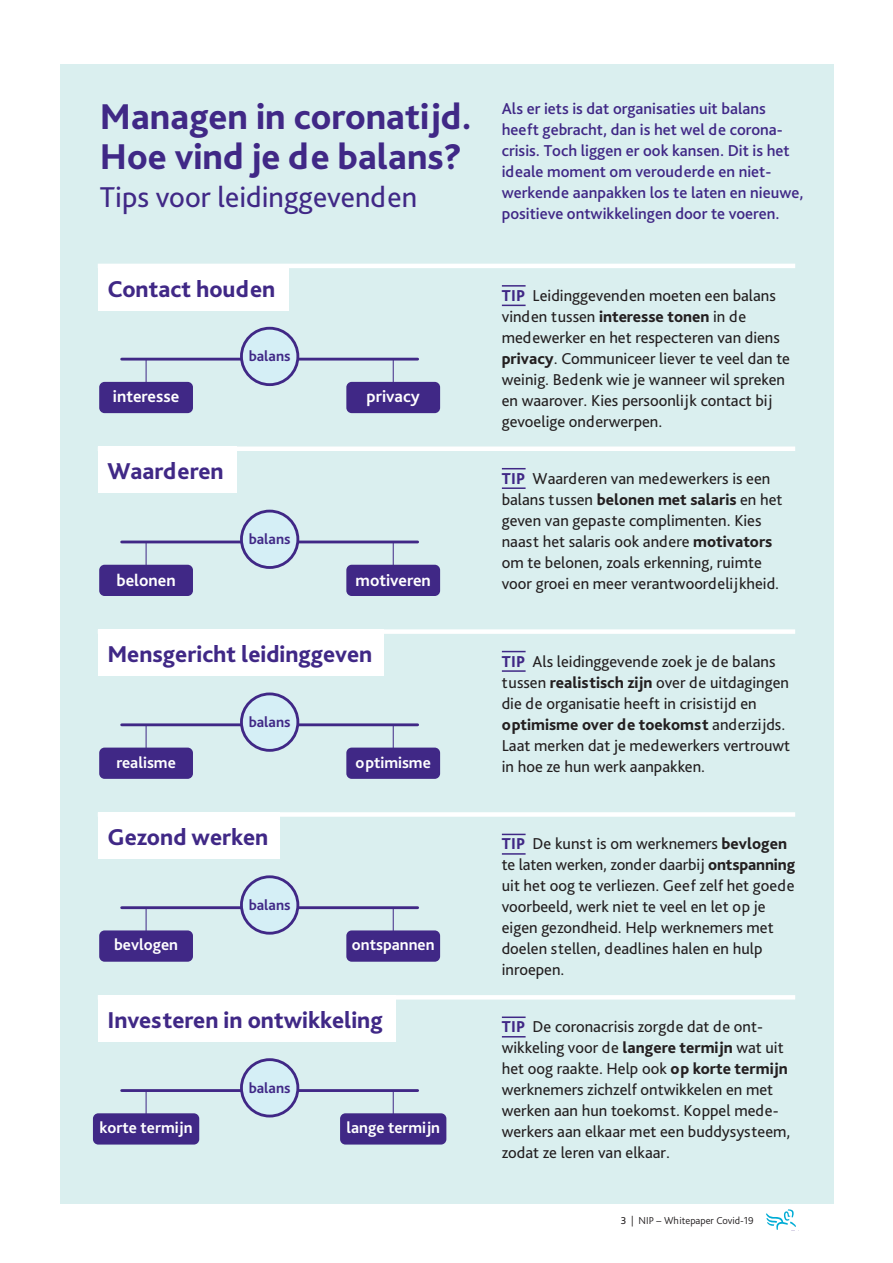
<style>
.page{position:relative;width:893px;height:1263px;background:#fff}
.page>*{position:absolute;margin:0;border:0;box-sizing:border-box;transform-origin:0 0}
.KOP{font:800 37.5px "Bliss Pro";color:#402886}
.KOP-2{font:30px "Bliss Pro";color:#402886}
.KOP-3{font:800 24px "Bliss Pro";color:#402886}
.broodtekst{font:700 17.4px "Bliss Pro";color:#fff}
.broodtekst-2{font:16.5px/21px "Bliss Pro";color:#231f20}
.inleiding{font:500 16.5px/21px "Bliss Pro";color:#402886}
.broodtekst-3{font:700 16.5px "Bliss Pro";color:#fff}
.broodtekst-4{font:700 15.15px "Bliss Pro";color:#402886}
.t1{font:300 10.5px "Bliss Pro";color:#231f20}
.s1{font-weight:800;color:#402886}
.s2{font-weight:800}
.s3{font-weight:400}
</style>
<div class="page">
<svg style="left:766px;top:1209px;width:30px;height:21px"></svg>
<div style="left:60px;top:64px;width:773px;height:1139px;background:#daefef"></div>
<div style="left:98px;top:264px;width:191px;height:46px;background:#fff"></div>
<div style="left:98px;top:446px;width:139px;height:47px;background:#fff"></div>
<div style="left:98px;top:629px;width:285px;height:47px;background:#fff"></div>
<div style="left:98px;top:812px;width:182px;height:47px;background:#fff"></div>
<div style="left:98px;top:995px;width:297px;height:47px;background:#fff"></div>
<svg style="left:502px;top:305px;width:24px;height:1px"></svg>
<hr style="left:502px;top:285px;width:24px;height:2px;background:#402886">
<hr style="left:502px;top:487px;width:24px;height:2px;background:#402886">
<svg style="left:502px;top:468px;width:24px;height:1px"></svg>
<hr style="left:502px;top:670px;width:24px;height:2px;background:#402886">
<svg style="left:502px;top:651px;width:24px;height:1px"></svg>
<hr style="left:502px;top:853px;width:24px;height:2px;background:#402886">
<svg style="left:502px;top:834px;width:24px;height:1px"></svg>
<svg style="left:502px;top:1036px;width:24px;height:1px"></svg>
<hr style="left:502px;top:1016px;width:24px;height:2px;background:#402886">
<hr style="left:98px;top:264px;width:697px;height:4px;background:#fff">
<div style="left:98px;top:446px;width:697px;height:5px;background:#fff"></div>
<div style="left:98px;top:629px;width:697px;height:5px;background:#fff"></div>
<div style="left:98px;top:812px;width:697px;height:5px;background:#fff"></div>
<hr style="left:98px;top:995px;width:697px;height:4px;background:#fff">
<div style="left:99px;top:382px;width:94px;height:31px;background:#402886;border-radius:5px"></div>
<svg style="left:146px;top:360px;width:1px;height:22px"></svg>
<div style="left:346px;top:382px;width:94px;height:31px;background:#402886;border-radius:5px"></div>
<svg style="left:393px;top:360px;width:1px;height:22px"></svg>
<hr style="left:122px;top:358px;width:296px;height:2px;background:#402886">
<div style="left:241px;top:328px;width:57px;height:57px;background:#d5eff6;border-radius:50%"></div>
<div style="left:240px;top:327px;width:59px;height:59px;border:3px solid #402886;border-radius:50%"></div>
<div style="left:99px;top:565px;width:94px;height:31px;background:#402886;border-radius:5px"></div>
<svg style="left:146px;top:543px;width:1px;height:22px"></svg>
<div style="left:346px;top:565px;width:94px;height:31px;background:#402886;border-radius:5px"></div>
<svg style="left:393px;top:543px;width:1px;height:22px"></svg>
<hr style="left:122px;top:540px;width:296px;height:3px;background:#402886">
<div style="left:241px;top:511px;width:57px;height:56px;background:#d5eff6;border-radius:50%"></div>
<div style="left:240px;top:510px;width:59px;height:59px;border:3px solid #402886;border-radius:50%"></div>
<div style="left:99px;top:748px;width:94px;height:31px;background:#402886;border-radius:5px"></div>
<svg style="left:146px;top:726px;width:1px;height:22px"></svg>
<div style="left:346px;top:748px;width:94px;height:31px;background:#402886;border-radius:5px"></div>
<svg style="left:393px;top:726px;width:1px;height:22px"></svg>
<hr style="left:122px;top:723px;width:296px;height:3px;background:#402886">
<div style="left:241px;top:694px;width:57px;height:56px;background:#d5eff6;border-radius:50%"></div>
<div style="left:240px;top:692px;width:59px;height:60px;border:3px solid #402886;border-radius:50%"></div>
<div style="left:99px;top:930px;width:94px;height:32px;background:#402886;border-radius:5px"></div>
<svg style="left:146px;top:909px;width:1px;height:22px"></svg>
<div style="left:346px;top:930px;width:94px;height:32px;background:#402886;border-radius:5px"></div>
<svg style="left:393px;top:909px;width:1px;height:22px"></svg>
<hr style="left:122px;top:906px;width:296px;height:3px;background:#402886">
<div style="left:241px;top:877px;width:57px;height:56px;background:#d5eff6;border-radius:50%"></div>
<div style="left:240px;top:875px;width:59px;height:60px;border:3px solid #402886;border-radius:50%"></div>
<div style="left:93px;top:1113px;width:106px;height:31px;background:#402886;border-radius:5px"></div>
<svg style="left:146px;top:1092px;width:1px;height:22px"></svg>
<div style="left:340px;top:1113px;width:106px;height:31px;background:#402886;border-radius:5px"></div>
<svg style="left:393px;top:1092px;width:1px;height:22px"></svg>
<hr style="left:122px;top:1089px;width:296px;height:3px;background:#402886">
<div style="left:241px;top:1060px;width:57px;height:56px;background:#d5eff6;border-radius:50%"></div>
<div style="left:240px;top:1058px;width:59px;height:59px;border:3px solid #402886;border-radius:50%"></div>
<p class="KOP" style="left:100px;top:93px;width:373px">Managen in coronatijd.</p>
<p class="KOP" style="left:100px;top:133px;width:364px">Hoe vind je de balans?</p>
<p class="KOP-2" style="left:100px;top:178px;width:319px">Tips voor leidinggevenden</p>
<p class="KOP-3" style="left:107px;top:274px;width:169px">Contact houden</p>
<p class="broodtekst-4" style="left:249px;top:347px;width:43px">balans</p>
<p class="broodtekst" style="left:113px;top:385px;width:68px">interesse</p>
<p class="broodtekst" style="left:367px;top:385px;width:55px">privacy</p>
<p class="KOP-3" style="left:107px;top:457px;width:118px">Waarderen</p>
<p class="broodtekst-4" style="left:249px;top:530px;width:43px">balans</p>
<p class="broodtekst" style="left:116px;top:569px;width:61px">belonen</p>
<p class="broodtekst" style="left:356px;top:569px;width:77px">motiveren</p>
<p class="KOP-3" style="left:107px;top:639px;width:266px">Mensgericht leidinggeven</p>
<p class="broodtekst-4" style="left:249px;top:712px;width:43px">balans</p>
<p class="broodtekst-3" style="left:116px;top:752px;width:61px">realisme</p>
<p class="broodtekst-3" style="left:356px;top:752px;width:77px">optimisme</p>
<p class="KOP-3" style="left:107px;top:822px;width:162px">Gezond werken</p>
<p class="broodtekst-4" style="left:249px;top:895px;width:43px">balans</p>
<p class="broodtekst-3" style="left:114px;top:935px;width:65px">bevlogen</p>
<p class="broodtekst-3" style="left:352px;top:935px;width:84px">ontspannen</p>
<p class="KOP-3" style="left:107px;top:1005px;width:277px">Investeren in ontwikkeling</p>
<p class="broodtekst-4" style="left:249px;top:1078px;width:43px">balans</p>
<p class="broodtekst-3" style="left:100px;top:1118px;width:94px">korte termijn</p>
<p class="broodtekst-3" style="left:346px;top:1118px;width:95px">lange termijn</p>
<p class="inleiding" style="left:502px;top:97px;width:303px">Als er iets is dat organisaties uit balans heeft gebracht, dan is het wel de corona&shy;crisis. Toch liggen er ook kansen. Dit is het ideale moment om verouderde en niet&shy;werkende aanpakken los te laten en nieuwe, positieve ontwikkelingen door te voeren.</p>
<p class="broodtekst-2" style="left:502px;top:284px;width:290px"><span class="s1">TIP</span> Leidinggevenden moeten een balans vinden tussen <span class="s2">interesse tonen</span> in de medewerker en het respecteren van diens <span class="s2">privacy</span>. Communiceer liever te veel dan te weinig. Bedenk wie je wanneer wil spreken en waarover. Kies persoonlijk contact bij gevoelige onderwerpen.</p>
<p class="broodtekst-2" style="left:502px;top:467px;width:282px"><span class="s1">TIP</span> Waarderen van medewerkers is een balans tussen <span class="s2">belonen met salaris</span> en het geven van gepaste complimenten. Kies naast het salaris ook andere <span class="s2">motivators </span>om te belonen, zoals erkenning, ruimte voor groei en meer verantwoordelijkheid.</p>
<p class="broodtekst-2" style="left:502px;top:650px;width:290px"><span class="s1">TIP</span> Als leidinggevende zoek je de balans tussen <span class="s2">realistisch zijn</span> over de uitdagingen die de organisatie heeft in crisistijd en <span class="s2">optimisme over de toekomst</span> anderzijds.<br>Laat merken dat je medewerkers vertrouwt in hoe ze hun werk aanpakken.</p>
<p class="broodtekst-2" style="left:502px;top:833px;width:295px"><span class="s1">TIP</span> De kunst is om werknemers <span class="s2">bevlogen </span>te laten werken, zonder daarbij <span class="s2">ontspanning </span>uit het oog te verliezen. Geef zelf het goede voorbeeld, werk niet te veel en let op je eigen gezondheid. Help werknemers met doelen stellen, deadlines halen en hulp inroepen.</p>
<p class="broodtekst-2" style="left:502px;top:1016px;width:290px"><span class="s1">TIP</span> De coronacrisis zorgde dat de ont&shy;wikkeling voor de <span class="s2">langere termijn</span> wat uit het oog raakte. Help ook <span class="s2">op korte termijn </span>werknemers zichzelf ontwikkelen en met werken aan hun toekomst. Koppel mede&shy;werkers aan elkaar met een buddysysteem, zodat ze leren van elkaar.</p>
<p class="t1" style="left:621px;top:1213px;width:134px"><span class="s3">3</span> | NIP − Whitepaper Covid-19</p>
</div>
